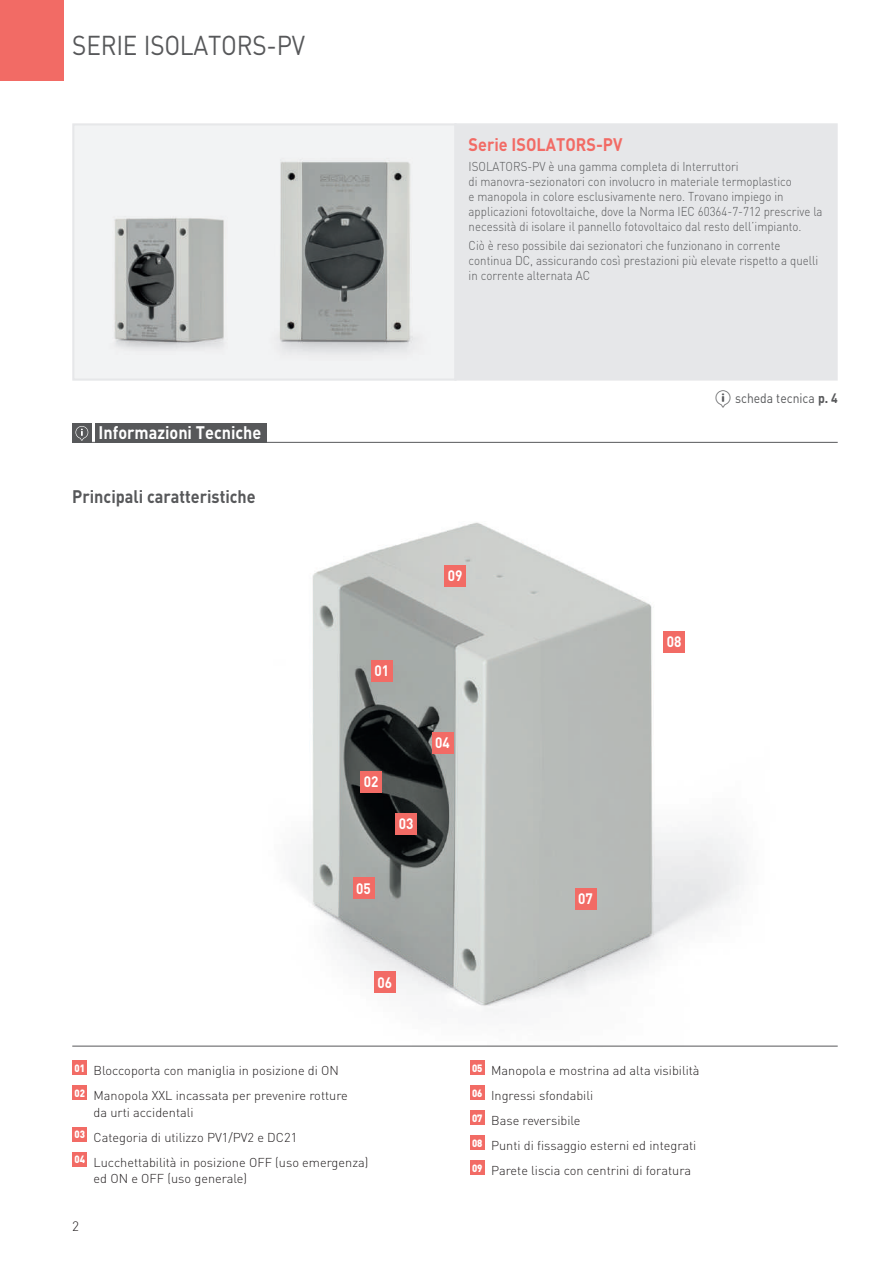
<style>
.page{position:relative;width:893px;height:1263px;background:#fff}
.page>*{position:absolute;margin:0;border:0;box-sizing:border-box;transform-origin:0 0}
.t1{font:27px "DIN Pro";letter-spacing:-.01em;color:#57585a;scale:.9 1}
.t2{font:700 18px "DIN Pro";color:#57585a;scale:.9 1}
.t3{font:700 18px "DIN Pro";color:#fff;scale:.9 1}
.t4{font:700 18px "DIN Pro";color:#f26b65;scale:.9 1}
.t5{font:700 15px "DIN Pro";color:#fff;scale:.9 1}
.t6{font:13.5px "DIN Pro";color:#57585a;scale:.9 1}
.t7{font:300 13.5px "DIN Pro";color:#231f20}
.t8{font:300 12.75px/15px "DIN Pro";color:#57585a;scale:.9 1}
.t9{font:300 12.75px/25px "DIN Pro";color:#231f20}
.s1{font-weight:700}
</style>
<div class="page">
<div style="left:0;top:0;width:64px;height:81px;background:#f26b65"></div>
<img style="left:75px;top:126px;width:379px;height:252px">
<div style="left:72px;top:123px;width:385px;height:258px;border:2px solid #e6e7e9"></div>
<div style="left:455px;top:124px;width:382px;height:255px;background:#e6e7e9"></div>
<div style="left:454px;top:123px;width:384px;height:258px;border:2px solid #e6e7e9"></div>
<img style="left:222px;top:522px;width:606px;height:524px">
<div style="left:72px;top:1060px;width:15px;height:15px;background:#f26b65"></div>
<div style="left:72px;top:1085px;width:15px;height:15px;background:#f26b65"></div>
<div style="left:72px;top:1127px;width:15px;height:14px;background:#f26b65"></div>
<div style="left:72px;top:1152px;width:15px;height:14px;background:#f26b65"></div>
<div style="left:470px;top:1060px;width:15px;height:15px;background:#f26b65"></div>
<div style="left:470px;top:1085px;width:15px;height:15px;background:#f26b65"></div>
<div style="left:470px;top:1110px;width:15px;height:15px;background:#f26b65"></div>
<div style="left:470px;top:1135px;width:15px;height:15px;background:#f26b65"></div>
<div style="left:470px;top:1160px;width:15px;height:15px;background:#f26b65"></div>
<div style="left:361px;top:771px;width:21px;height:21px;background:#f26b65"></div>
<div style="left:371px;top:660px;width:21px;height:22px;background:#f26b65"></div>
<div style="left:395px;top:813px;width:22px;height:22px;background:#f26b65"></div>
<div style="left:432px;top:732px;width:21px;height:21px;background:#f26b65"></div>
<div style="left:353px;top:878px;width:21px;height:21px;background:#f26b65"></div>
<div style="left:374px;top:972px;width:21px;height:21px;background:#f26b65"></div>
<div style="left:575px;top:888px;width:21px;height:21px;background:#f26b65"></div>
<div style="left:663px;top:631px;width:22px;height:22px;background:#f26b65"></div>
<div style="left:444px;top:565px;width:22px;height:21px;background:#f26b65"></div>
<hr style="left:72px;top:1046px;width:766px;height:1px;background:#57585a">
<div style="left:95px;top:423px;width:171px;height:19px;background:#57585a"></div>
<hr style="left:72px;top:442px;width:766px;height:1px;background:#57585a">
<div style="left:72px;top:423px;width:20px;height:20px;background:#57585a"></div>
<svg style="left:75px;top:426px;width:13px;height:15px"></svg>
<h1 class="t1" style="left:72px;top:27px;width:260px">SERIE ISOLATORS-PV</h1>
<h2 class="t4" style="left:469px;top:133px;width:172px">Serie ISOLATORS-PV</h2>
<p class="t8" style="left:469px;top:158px;width:395px">ISOLATORS-PV è una gamma completa di Interruttori<br>di manovra-sezionatori con involucro in materiale termoplastico<br>e manopola in colore esclusivamente nero. Trovano impiego in applicazioni fotovoltaiche, dove la Norma IEC 60364-7-712 prescrive la necessità di isolare il pannello fotovoltaico dal resto dell’impianto.</p>
<p class="t8" style="left:469px;top:237px;width:390px">Ciò è reso possibile dai sezionatori che funzionano in corrente continua DC, assicurando così prestazioni più elevate rispetto a quelli in corrente alternata AC</p>
<h2 class="t3" style="left:99px;top:420px;width:182px">Informazioni Tecniche</h2>
<h2 class="t2" style="left:72px;top:484px;width:205px">Principali caratteristiche</h2>
<p class="t5" style="left:448px;top:565px;width:18px">09</p>
<p class="t5" style="left:374px;top:661px;width:18px">01</p>
<p class="t5" style="left:364px;top:771px;width:18px">02</p>
<p class="t5" style="left:356px;top:878px;width:18px">05</p>
<p class="t5" style="left:399px;top:814px;width:18px">03</p>
<p class="t5" style="left:435px;top:732px;width:18px">04</p>
<p class="t5" style="left:377px;top:972px;width:18px">06</p>
<p class="t5" style="left:667px;top:632px;width:18px">08</p>
<p class="t5" style="left:578px;top:889px;width:18px">07</p>
<p class="t9" style="left:74px;top:1057px;width:275px"><sup>01</sup> Bloccoporta con maniglia in posizione di ON<br><sup>02</sup> Manopola XXL incassata per prevenire rotture</p>
<p class="t9" style="left:74px;top:1099px;width:295px;text-indent:19px">da urti accidentali<br><sup>03</sup> Categoria di utilizzo PV1/PV2 e DC21<br><sup>04</sup> Lucchettabilità in posizione OFF (uso emergenza)</p>
<p class="t9" style="left:94px;top:1165px;width:155px">ed ON e OFF (uso generale)</p>
<p class="t7" style="left:72px;top:1217px;width:8px">2</p>
<p class="t9" style="left:472px;top:1057px;width:229px"><sup>05</sup> Manopola e mostrina ad alta visibilità <sup>06</sup> Ingressi sfondabili<br><sup>07</sup> Base reversibile<br><sup>08</sup> Punti di fissaggio esterni ed integrati <sup>09</sup> Parete liscia con centrini di foratura</p>
<p class="t6" style="left:735px;top:389px;width:116px">scheda tecnica <span class="s1">p. 4</span></p>
</div>
